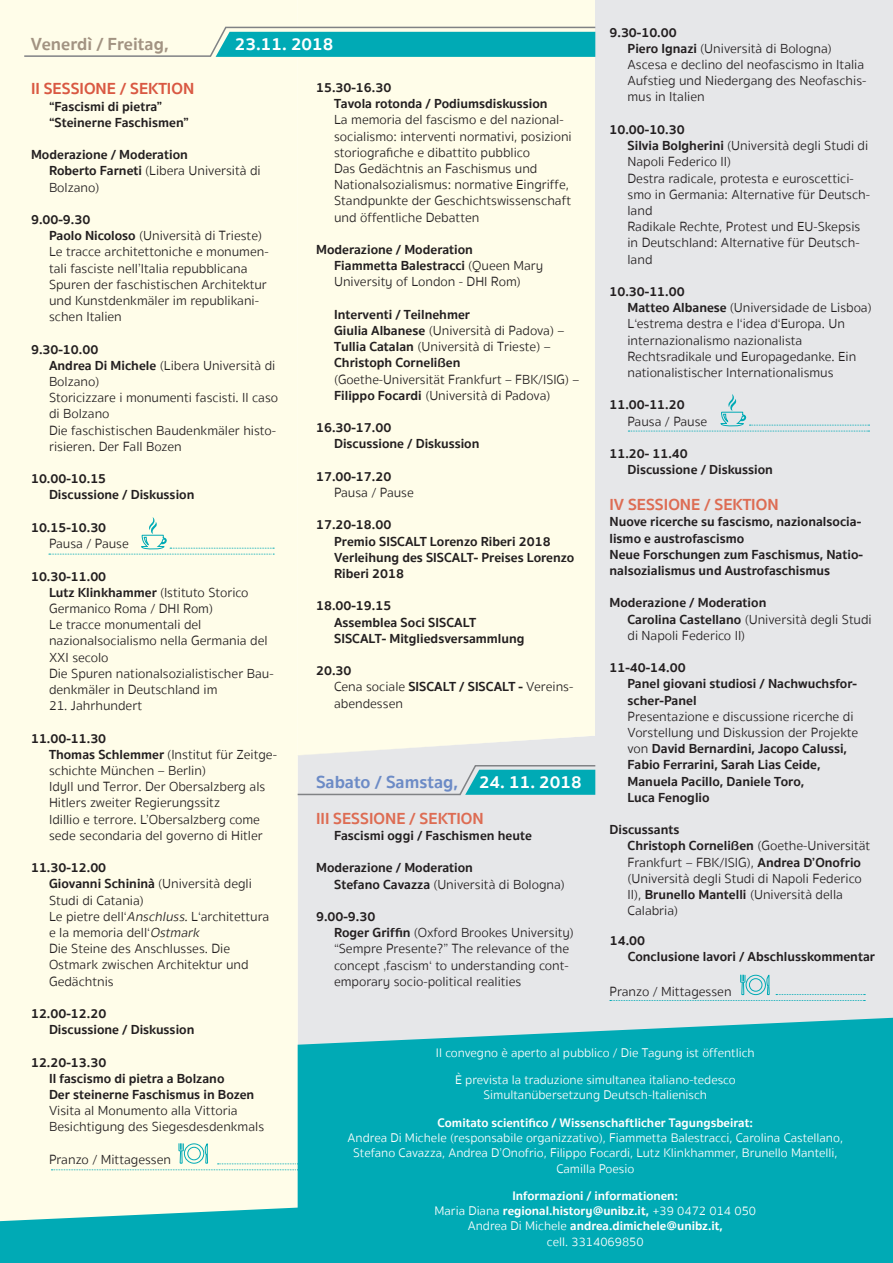
<style>
.page{position:relative;width:893px;height:1263px;background:#fff}
.page>*{position:absolute;margin:0;border:0;box-sizing:border-box;transform-origin:0 0}
.t1{font:700 18px "Sukhumvit Set";color:#6c8bc6}
.t2{font:700 18px "Sukhumvit Set";color:#a29382}
.t3{font:700 18px "Sukhumvit Set";color:#fff}
.t4{font:700 16.5px "Sukhumvit Set";color:#dd6c53}
.t5{font:700 16.5px "Sukhumvit Set";color:#d95842}
.t6{font:300 13.5px/16.2px "Sukhumvit Set";color:#231f20}
.t7{font:700 13.5px/16.2px "Sukhumvit Set";color:#231f20}
.t8{font:300 12.75px/15.3px "Sukhumvit Set";color:#fff;text-align:center}
.t9{font:700 12.75px/15.3px "Sukhumvit Set";color:#fff;text-align:center}
.s1{font-weight:700}
.s2{font-weight:300}
.s3{font-style:italic}
.s4{color:#fff}
</style>
<div class="page">
<div style="left:298px;top:755px;width:297px;height:263px;background:#e6e7e9"></div>
<div style="left:298px;top:0;width:297px;height:736px;background:#fffde9"></div>
<svg style="left:298px;top:736px;width:297px;height:19px;background:#f2f2e9"></svg>
<div style="left:595px;top:0;width:298px;height:1263px;background:#e6e7e9"></div>
<div style="left:0;top:0;width:298px;height:1180px;background:#fffde9"></div>
<svg style="left:23px;top:26px;width:573px;height:32px;background:#76ccc9"></svg>
<svg style="left:0;top:1180px;width:298px;height:83px;background:#3abdc0"></svg>
<div style="left:298px;top:1018px;width:595px;height:245px;background:#00aab5"></div>
<svg style="left:49px;top:517px;width:225px;height:38px;background:#f5f9e7"></svg>
<svg style="left:628px;top:394px;width:241px;height:38px"></svg>
<svg style="left:51px;top:1143px;width:247px;height:61px;background:#f8fae7"></svg>
<svg style="left:610px;top:974px;width:255px;height:61px"></svg>
<svg style="left:296px;top:764px;width:300px;height:32px;background:#96ced3"></svg>
<p class="t6" style="left:627px;top:25px;width:240px;text-indent:-18px"><span class="s1">9.30-10.00<br>Piero Ignazi</span> (Università di Bologna)<br>Ascesa e declino del neofascismo in Italia<br>Aufstieg und Niedergang des Neofaschis&shy;mus in Italien</p>
<p class="t6" style="left:627px;top:122px;width:244px;text-indent:-18px"><span class="s1">10.00-10.30<br>Silvia Bolgherini</span> (Università degli Studi di<br>Napoli Federico II)<br>Destra radicale, protesta e euroscettici&shy;smo in Germania: Alternative für Deutsch&shy;land<br>Radikale Rechte, Protest und EU-Skepsis in Deutschland: Alternative für Deutsch&shy;land</p>
<p class="t6" style="left:627px;top:284px;width:246px;text-indent:-18px"><span class="s1">10.30-11.00<br>Matteo Albanese</span> (Universidade de Lisboa)<br>L‘estrema destra e l‘idea d‘Europa. Un internazionalismo nazionalista Rechtsradikale und Europagedanke. Ein nationalistischer Internationalismus</p>
<p class="t7" style="left:609px;top:397px;width:77px">11.00-11.20</p>
<p class="t6" style="left:627px;top:413px;width:81px">Pausa / Pause</p>
<p class="t7" style="left:627px;top:446px;width:147px;text-indent:-18px">11.20- 11.40<br>Discussione / Diskussion</p>
<p class="t4" style="left:609px;top:492px;width:171px">IV SESSIONE / SEKTION</p>
<p class="t7" style="left:609px;top:514px;width:255px">Nuove ricerche su fascismo, nazionalsocia&shy;lismo e austrofascismo<br>Neue Forschungen zum Faschismus, Natio&shy;nalsozialismus und Austrofaschismus</p>
<p class="t7" style="left:627px;top:595px;width:246px;text-indent:-18px">Moderazione / Moderation<br>Carolina Castellano <span class="s2">(Università degli Studi di Napoli Federico II)</span></p>
<p class="t7" style="left:627px;top:660px;width:231px;text-indent:-18px">11-40-14.00<br>Panel giovani studiosi / Nachwuchsfor&shy;scher-Panel</p>
<p class="t7" style="left:627px;top:708px;width:232px"><span class="s2">Presentazione e discussione ricerche di Vorstellung und Diskussion der Projekte von</span> David Bernardini, Jacopo Calussi, Fabio Ferrarini, Sarah Lias Ceide, Manuela Pacillo, Daniele Toro,<br>Luca Fenoglio</p>
<p class="t6" style="left:627px;top:822px;width:244px;text-indent:-18px"><span class="s1">Discussants<br>Christoph Cornelißen</span> (Goethe-Universität<br>Frankfurt – FBK/ISIG), <span class="s1">Andrea D’Onofrio </span>(Università degli Studi di Napoli Federico<br>II), <span class="s1">Brunello Mantelli</span> (Università della<br>Calabria)</p>
<h1 class="t2" style="left:31px;top:30px;width:139px">Venerdì / Freitag,</h1>
<h1 class="t3" style="left:235px;top:30px;width:100px">23.11. 2018</h1>
<p class="t7" style="left:334px;top:80px;width:215px;text-indent:-18px">15.30-16.30<br>Tavola rotonda / Podiumsdiskussion</p>
<p class="t6" style="left:334px;top:112px;width:239px">La memoria del fascismo e del nazional&shy;socialismo: interventi normativi, posizioni storiografiche e dibattito pubblico<br>Das Gedächtnis an Faschismus und Nationalsozialismus: normative Eingriffe, Standpunkte der Geschichtswissenschaft und öffentliche Debatten</p>
<p class="t7" style="left:334px;top:242px;width:211px;text-indent:-18px">Moderazione / Moderation<br>Fiammetta Balestracci <span class="s2">(Queen Mary<br>University of London - DHI Rom)</span></p>
<p class="t7" style="left:334px;top:306px;width:232px">Interventi / Teilnehmer<br>Giulia Albanese <span class="s2">(Università di Padova) –<br></span>Tullia Catalan <span class="s2">(Università di Trieste) –<br></span>Christoph Cornelißen</p>
<p class="t6" style="left:334px;top:371px;width:247px">(Goethe-Universität Frankfurt – FBK/ISIG) –<br><span class="s1">Filippo Focardi</span> (Università di Padova)</p>
<p class="t7" style="left:334px;top:420px;width:147px;text-indent:-18px">16.30-17.00<br>Discussione / Diskussion</p>
<p class="t7" style="left:316px;top:468px;width:77px">17.00-17.20</p>
<p class="t6" style="left:334px;top:485px;width:81px">Pausa / Pause</p>
<p class="t7" style="left:334px;top:517px;width:242px;text-indent:-18px">17.20-18.00<br>Premio SISCALT Lorenzo Riberi 2018<br>Verleihung des SISCALT- Preises Lorenzo<br>Riberi 2018</p>
<p class="t7" style="left:334px;top:598px;width:192px;text-indent:-18px">18.00-19.15<br>Assemblea Soci SISCALT<br>SISCALT- Mitgliedsversammlung</p>
<p class="t6" style="left:334px;top:663px;width:241px;text-indent:-18px"><span class="s1">20.30<br></span>Cena sociale <span class="s1">SISCALT / SISCALT -</span> Vereins&shy;abendessen</p>
<p class="t5" style="left:31px;top:76px;width:165px">II SESSIONE / SEKTION</p>
<p class="t7" style="left:49px;top:98px;width:141px">“Fascismi di pietra” “Steinerne Faschismen”</p>
<p class="t7" style="left:49px;top:147px;width:213px;text-indent:-18px">Moderazione / Moderation<br>Roberto Farneti <span class="s2">(Libera Università di<br>Bolzano)</span></p>
<p class="t6" style="left:49px;top:212px;width:221px;text-indent:-18px"><span class="s1">9.00-9.30<br>Paolo Nicoloso</span> (Università di Trieste)<br>Le tracce architettoniche e monumen&shy;tali fasciste nell’Italia repubblicana<br>Spuren der faschistischen Architektur und Kunstdenkmäler im republikani&shy;schen Italien</p>
<p class="t6" style="left:49px;top:341px;width:231px;text-indent:-18px"><span class="s1">9.30-10.00<br>Andrea Di Michele</span> (Libera Università di<br>Bolzano)<br>Storicizzare i monumenti fascisti. Il caso di Bolzano<br>Die faschistischen Baudenkmäler histo&shy;risieren. Der Fall Bozen</p>
<p class="t7" style="left:49px;top:471px;width:147px;text-indent:-18px">10.00-10.15<br>Discussione / Diskussion</p>
<p class="t7" style="left:31px;top:519px;width:77px">10.15-10.30</p>
<p class="t6" style="left:49px;top:536px;width:81px">Pausa / Pause</p>
<p class="t6" style="left:49px;top:568px;width:226px;text-indent:-18px"><span class="s1">10.30-11.00<br>Lutz Klinkhammer</span> (Istituto Storico<br>Germanico Roma / DHI Rom)<br>Le tracce monumentali del nazionalsocialismo nella Germania del<br>XXI secolo<br>Die Spuren nationalsozialistischer Bau&shy;denkmäler in Deutschland im</p>
<p class="t6" style="left:49px;top:698px;width:95px">21. Jahrhundert</p>
<p class="t6" style="left:49px;top:730px;width:229px;text-indent:-18px"><span class="s1">11.00-11.30<br>Thomas Schlemmer</span> (Institut für Zeitge&shy;schichte München – Berlin)<br>Idyll und Terror. Der Obersalzberg als<br>Hitlers zweiter Regierungssitz<br>Idillio e terrore. L’Obersalzberg come sede secondaria del governo di Hitler</p>
<p class="t6" style="left:49px;top:860px;width:222px;text-indent:-18px"><span class="s1">11.30-12.00<br>Giovanni Schininà</span> (Università degli<br>Studi di Catania)<br>Le pietre dell‘<span class="s3">Anschluss.</span>L‘architettura e la memoria dell‘<span class="s3">Ostmark<br></span>Die Steine des Anschlusses. Die<br>Ostmark zwischen Architektur und<br>Gedächtnis</p>
<p class="t7" style="left:49px;top:1005px;width:147px;text-indent:-18px">12.00-12.20<br>Discussione / Diskussion</p>
<p class="t7" style="left:49px;top:1054px;width:207px;text-indent:-18px">12.20-13.30<br>Il fascismo di pietra a Bolzano<br>Der steinerne Faschismus in Bozen</p>
<p class="t6" style="left:49px;top:1103px;width:217px">Visita al Monumento alla Vittoria<br>Besichtigung des Siegesdesdenkmals</p>
<p class="t6" style="left:49px;top:1151px;width:124px">Pranzo / Mittagessen</p>
<h1 class="t1" style="left:316px;top:768px;width:267px">Sabato / Samstag, <span class="s4">24. 11. 2018</span></h1>
<p class="t4" style="left:316px;top:805px;width:169px">III SESSIONE / SEKTION</p>
<p class="t7" style="left:334px;top:828px;width:199px">Fascismi oggi / Faschismen heute</p>
<p class="t7" style="left:334px;top:860px;width:232px;text-indent:-18px">Moderazione / Moderation<br>Stefano Cavazza <span class="s2">(Università di Bologna)</span></p>
<p class="t6" style="left:334px;top:909px;width:241px;text-indent:-18px"><span class="s1">9.00-9.30<br>Roger Griffin</span> (Oxford Brookes University) “Sempre Presente?” The relevance of the concept ‚fascism‘ to understanding cont&shy;emporary socio-political realities</p>
<p class="t7" style="left:628px;top:933px;width:249px;text-indent:-18px">14.00<br>Conclusione lavori / Abschlusskommentar</p>
<p class="t6" style="left:609px;top:984px;width:124px">Pranzo / Mittagessen</p>
<p class="t8" style="left:436px;top:1039px;width:320px;line-height:27.3px">Il convegno è aperto al pubblico / Die Tagung ist öffentlich<br>È prevista la traduzione simultanea italiano-tedesco</p>
<p class="t8" style="left:484px;top:1088px;width:225px">Simultanübersetzung Deutsch-Italienisch</p>
<p class="t9" style="left:438px;top:1115px;width:317px">Comitato scientifico / Wissenschaftlicher Tagungsbeirat:</p>
<p class="t8" style="left:348px;top:1130px;width:497px">Andrea Di Michele (responsabile organizzativo), Fiammetta Balestracci, Carolina Castellano,<br>Stefano Cavazza, Andrea D’Onofrio, Filippo Focardi, Lutz Klinkhammer, Brunello Mantelli,<br>Camilla Poesio</p>
<p class="t9" style="left:435px;top:1188px;width:323px">Informazioni / informationen:<br><span class="s2">Maria Diana</span> regional.history@unibz.it, <span class="s2">+39 0472 014 050<br>Andrea Di Michele</span> andrea.dimichele@unibz.it,<br><span class="s2">cell. 3314069850</span></p>
</div>
